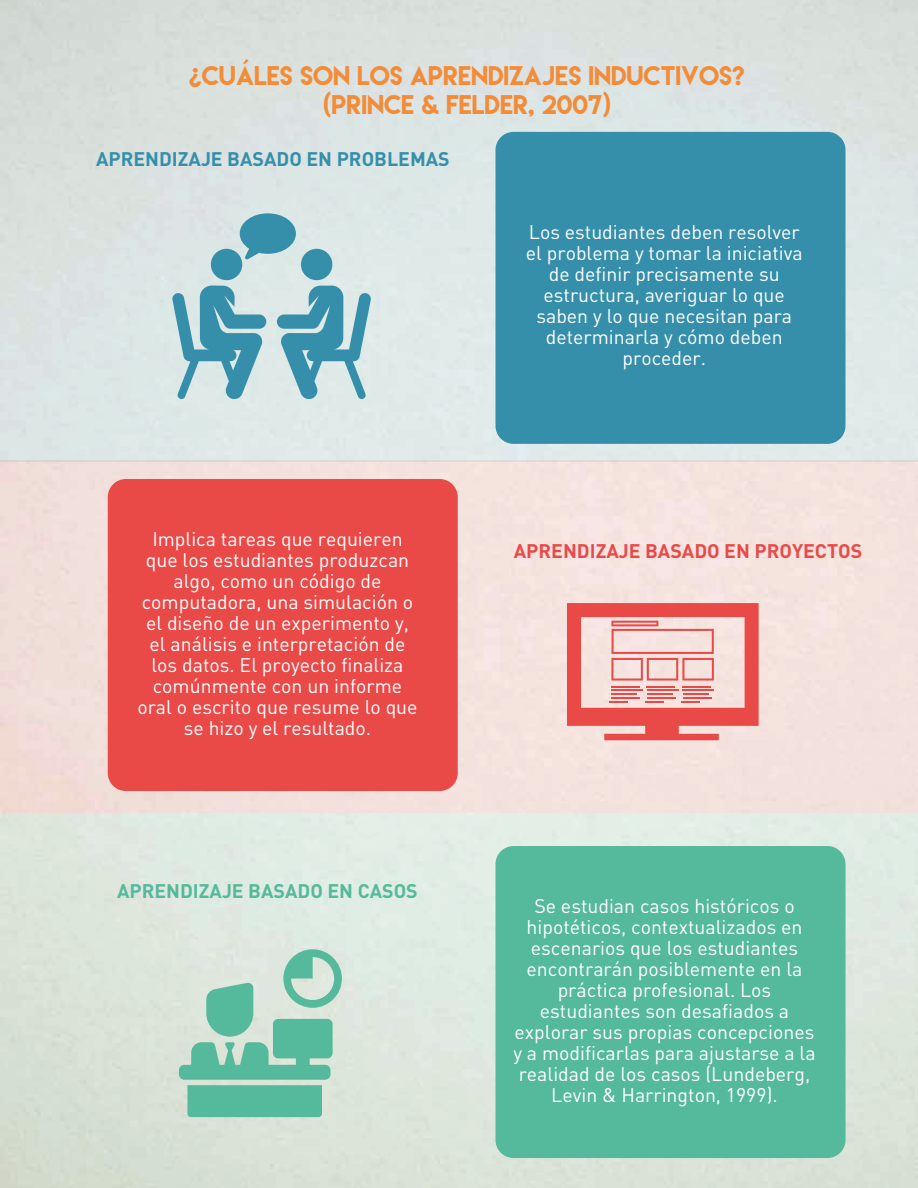
<style>
.page{position:relative;width:918px;height:1188px;background:#fff}
.page>*{position:absolute;margin:0;border:0;box-sizing:border-box;transform-origin:0 0}
.t1{font:24px/28.5px "Lemon Milk";color:#f28c38;text-align:center}
.t2{font:19.5px/21px "DIN Pro";color:#fff;text-align:center}
.t3{font:700 19.5px "DIN Pro";color:#e94a48}
.t4{font:700 19.5px "DIN Pro";color:#368faa}
.t5{font:700 19.5px "DIN Pro";color:#55b99b}
</style>
<div class="page">
<div style="left:0;top:813px;width:918px;height:375px;background:#dde6db"></div>
<div style="left:0;top:460px;width:918px;height:353px;background:#f3e1dd"></div>
<div style="left:0;top:0;width:918px;height:462px;background:#dbe4e4"></div>
<svg style="left:277px;top:286px;width:94px;height:113px"></svg>
<div style="left:301px;top:249px;width:31px;height:31px;background:#368faa;border-radius:50%"></div>
<svg style="left:172px;top:286px;width:94px;height:113px"></svg>
<div style="left:211px;top:249px;width:31px;height:31px;background:#368faa;border-radius:50%"></div>
<svg style="left:240px;top:213px;width:56px;height:47px"></svg>
<svg style="left:567px;top:603px;width:192px;height:137px"></svg>
<svg style="left:179px;top:949px;width:163px;height:168px"></svg>
<div style="left:495px;top:846px;width:351px;height:312px;background:#55b99b;border-radius:18px"></div>
<div style="left:108px;top:479px;width:350px;height:312px;background:#e94a48;border-radius:18px"></div>
<div style="left:495px;top:132px;width:351px;height:312px;background:#368faa;border-radius:18px"></div>
<p class="t1" style="left:189px;top:61px;width:557px">¿CUÁLES SON LOS APRENDIZAJES INDUCTIVOS? (PRINCE &amp; FELDER, 2007)</p>
<p class="t4" style="left:96px;top:146px;width:355px">APRENDIZAJE BASADO EN PROBLEMAS</p>
<p class="t2" style="left:526px;top:220px;width:278px">Los estudiantes deben resolver el problema y tomar la iniciativa de definir precisamente su estructura, averiguar lo que saben y lo que necesitan para determinarla y cómo deben proceder.</p>
<p class="t2" style="left:137px;top:528px;width:282px">Implica tareas que requieren que los estudiantes produzcan algo, como un código de computadora, una simulación o el diseño de un experimento y, el análisis e interpretación de los datos. El proyecto finaliza comúnmente con un informe oral o escrito que resume lo que se hizo y el resultado.</p>
<p class="t5" style="left:117px;top:878px;width:302px">APRENDIZAJE BASADO EN CASOS</p>
<p class="t3" style="left:514px;top:538px;width:350px">APRENDIZAJE BASADO EN PROYECTOS</p>
<p class="t2" style="left:513px;top:894px;width:304px">Se estudian casos históricos o hipotéticos, contextualizados en escenarios que los estudiantes encontrarán posiblemente en la práctica profesional. Los estudiantes son desafiados a explorar sus propias concepciones y a modificarlas para ajustarse a la realidad de los casos (Lundeberg,<br>Levin &amp; Harrington, 1999).</p>
</div>
